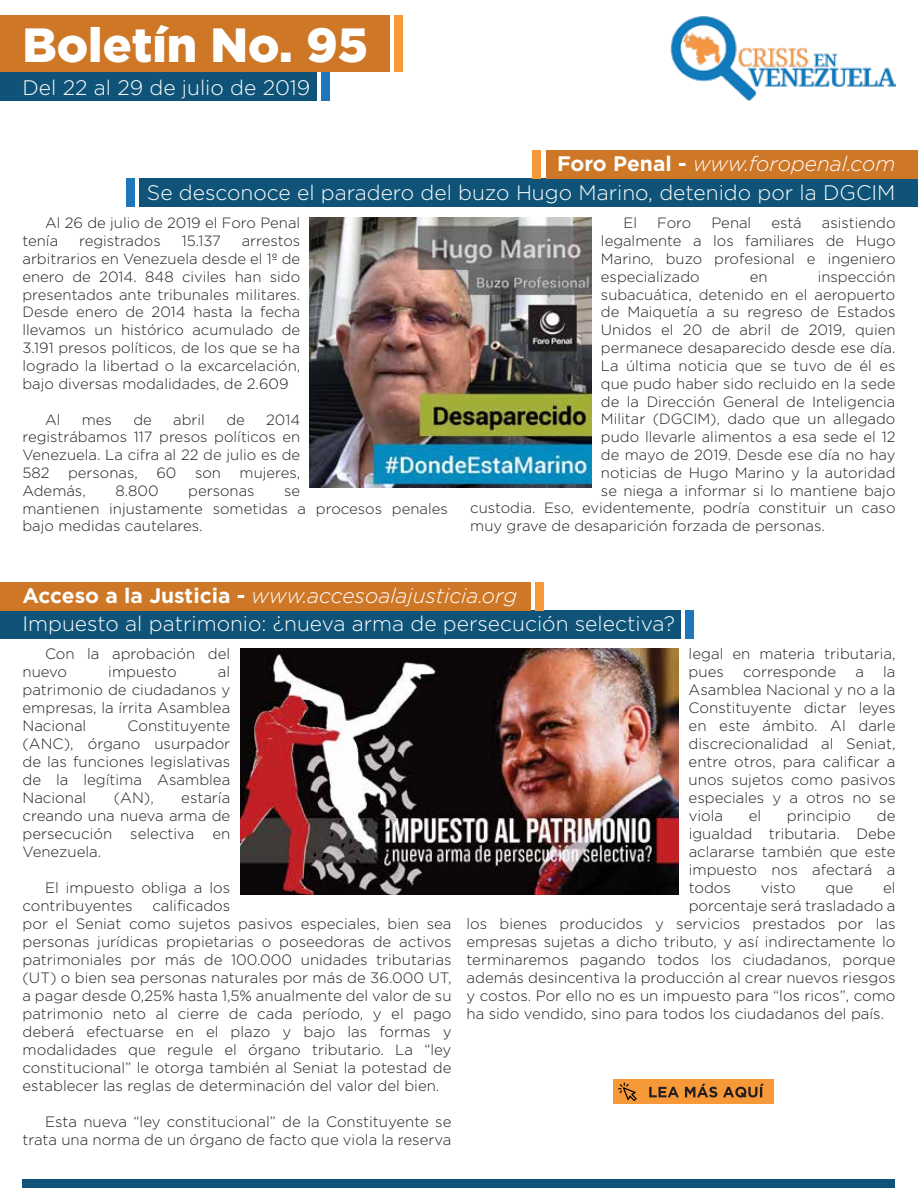
<style>
.page{position:relative;width:918px;height:1188px;background:#fff}
.page>*{position:absolute;margin:0;border:0;box-sizing:border-box;transform-origin:0 0}
.t1{font:900 48px "Gotham";color:#fff}
.t2{font:300 21px "Gotham";color:#fff}
.t3{font:italic 300 21px "Gotham";color:#fff}
.t4{font:300 15px/18px "Gotham";color:#231f20;text-align:justify}
.t5{font:300 14.85px/17.9px "Gotham";color:#231f20;text-align:justify}
.s1{font-weight:700;font-style:normal}
</style>
<div class="page">
<div style="left:0;top:15px;width:390px;height:57px;background:#ce7727"></div>
<div style="left:394px;top:15px;width:10px;height:57px;background:#f89939"></div>
<div style="left:0;top:72px;width:316px;height:28px;background:#0f5478"></div>
<div style="left:321px;top:72px;width:9px;height:28px;background:#1f77bb"></div>
<img style="left:670px;top:16px;width:225px;height:84px">
<div style="left:0;top:610px;width:681px;height:29px;background:#0f5478"></div>
<div style="left:686px;top:610px;width:8px;height:29px;background:#1f77bb"></div>
<div style="left:0;top:582px;width:531px;height:28px;background:#ce7727"></div>
<div style="left:536px;top:582px;width:8px;height:28px;background:#f89939"></div>
<img style="left:241px;top:648px;width:437px;height:246px">
<div style="left:614px;top:1080px;width:160px;height:24px;background:#f89939"></div>
<svg style="left:618px;top:1083px;width:19px;height:18px"></svg>
<svg style="left:649px;top:1087px;width:30px;height:10px"></svg>
<svg style="left:685px;top:1083px;width:32px;height:15px"></svg>
<svg style="left:723px;top:1083px;width:41px;height:15px"></svg>
<div style="left:140px;top:178px;width:778px;height:29px;background:#0f5478"></div>
<div style="left:126px;top:178px;width:9px;height:29px;background:#1f77bb"></div>
<div style="left:546px;top:150px;width:372px;height:28px;background:#ce7727"></div>
<div style="left:532px;top:150px;width:10px;height:28px;background:#f89939"></div>
<img style="left:309px;top:218px;width:283px;height:270px">
<div style="left:22px;top:1179px;width:874px;height:9px;background:#0f5478"></div>
<h1 class="t1" style="left:22px;top:17px;width:347px">Boletín No. 95</h1>
<h2 class="t2" style="left:22px;top:76px;width:289px">Del 22 al 29 de julio de 2019</h2>
<h2 class="t3" style="left:557px;top:152px;width:340px"><span class="s1">Foro Penal -</span> www.foropenal.com</h2>
<h2 class="t2" style="left:147px;top:181px;width:750px">Se desconoce el paradero del buzo Hugo Marino, detenido por la DGCIM</h2>
<p class="t5" style="left:23px;top:214px;width:279px;text-indent:22px">Al 26 de julio de 2019 el Foro Penal tenía</p>
<p class="t5" style="left:79px;top:232px;width:83px">registrados</p>
<p class="t5" style="left:182px;top:232px;width:41px">15.137</p>
<p class="t5" style="left:23px;top:232px;width:279px;text-indent:219px">arrestos arbitrarios en Venezuela desde el 1º de enero de 2014. 848 civiles han sido presentados ante tribunales militares.<br>Desde enero de 2014 hasta la fecha llevamos un histórico acumulado de 3.191 presos políticos, de los que se ha logrado la libertad o la excarcelación, bajo diversas modalidades, de 2.609</p>
<p class="t5" style="left:45px;top:410px;width:17px">Al</p>
<p class="t5" style="left:82px;top:410px;width:32px">mes</p>
<p class="t5" style="left:133px;top:410px;width:20px">de</p>
<p class="t5" style="left:173px;top:410px;width:33px">abril</p>
<p class="t5" style="left:226px;top:410px;width:20px">de</p>
<p class="t5" style="left:23px;top:410px;width:279px;text-indent:244px">2014 registrábamos 117 presos políticos en Venezuela. La cifra al 22 de julio es de 582</p>
<p class="t5" style="left:68px;top:464px;width:71px">personas,</p>
<p class="t5" style="left:156px;top:464px;width:66px">60 son</p>
<p class="t5" style="left:240px;top:464px;width:62px">mujeres,</p>
<p class="t5" style="left:23px;top:481px;width:65px">Además,</p>
<p class="t5" style="left:115px;top:481px;width:45px">8.800</p>
<p class="t5" style="left:188px;top:481px;width:68px">personas</p>
<p class="t5" style="left:23px;top:481px;width:427px;text-align:left;text-indent:262px">se<br>mantienen injustamente sometidas a procesos penales bajo medidas cautelares.</p>
<p class="t5" style="left:601px;top:214px;width:296px;text-indent:221px">asistiendo legalmente a los familiares de Hugo Marino, buzo profesional e ingeniero especializado</p>
<p class="t5" style="left:623px;top:214px;width:15px">El</p>
<p class="t5" style="left:657px;top:214px;width:36px">Foro</p>
<p class="t5" style="left:711px;top:214px;width:41px">Penal</p>
<p class="t5" style="left:771px;top:214px;width:32px">está</p>
<p class="t5" style="left:750px;top:267px;width:19px">en</p>
<p class="t5" style="left:818px;top:267px;width:79px">inspección</p>
<p class="t5" style="left:601px;top:285px;width:296px">subacuática, detenido en el aeropuerto</p>
<p class="t5" style="left:601px;top:303px;width:296px">de Maiquetía a su regreso de Estados</p>
<p class="t5" style="left:601px;top:321px;width:296px">Unidos el 20 de abril de 2019, quien</p>
<p class="t5" style="left:601px;top:339px;width:296px">permanece desaparecido desde ese día.</p>
<p class="t5" style="left:601px;top:357px;width:296px">La última noticia que se tuvo de él es</p>
<p class="t5" style="left:601px;top:374px;width:296px">que pudo haber sido recluido en la sede</p>
<p class="t5" style="left:601px;top:392px;width:296px">de la Dirección General de Inteligencia</p>
<p class="t5" style="left:601px;top:410px;width:296px">Militar (DGCIM), dado que un allegado</p>
<p class="t5" style="left:601px;top:428px;width:296px">pudo llevarle alimentos a esa sede el 12</p>
<p class="t5" style="left:601px;top:446px;width:296px">de mayo de 2019. Desde ese día no hay</p>
<p class="t5" style="left:601px;top:463px;width:296px">noticias de Hugo Marino y la autoridad</p>
<p class="t5" style="left:601px;top:481px;width:296px">se niega a informar si lo mantiene bajo</p>
<p class="t5" style="left:470px;top:499px;width:427px">custodia. Eso, evidentemente, podría constituir un caso</p>
<p class="t5" style="left:470px;top:517px;width:356px">muy grave de desaparición forzada de personas.</p>
<h2 class="t3" style="left:22px;top:584px;width:496px"><span class="s1">Acceso a la Justicia -</span> www.accesoalajusticia.org</h2>
<h2 class="t2" style="left:23px;top:613px;width:654px">Impuesto al patrimonio: ¿nueva arma de persecución selectiva?</h2>
<p class="t4" style="left:22px;top:644px;width:209px;text-indent:22px">Con la aprobación del nuevo</p>
<p class="t4" style="left:22px;top:662px;width:209px;text-indent:195px">al patrimonio de ciudadanos y empresas, la írrita Asamblea Nacional</p>
<p class="t4" style="left:108px;top:662px;width:70px">impuesto</p>
<p class="t4" style="left:22px;top:716px;width:209px;text-indent:105px">Constituyente (ANC), órgano usurpador de las funciones legislativas de la legítima Asamblea Nacional</p>
<p class="t4" style="left:22px;top:788px;width:209px;text-indent:159px">estaría creando una nueva arma de persecución selectiva en Venezuela.</p>
<p class="t4" style="left:22px;top:878px;width:209px;text-indent:22px">El impuesto obliga a los contribuyentes</p>
<p class="t4" style="left:114px;top:788px;width:42px">(AN),</p>
<p class="t4" style="left:22px;top:896px;width:431px;text-align:left;text-indent:130px">calificados<br>por el Seniat como sujetos pasivos especiales, bien sea personas jurídicas propietarias o poseedoras de activos patrimoniales por más de 100.000 unidades tributarias (UT) o bien sea personas naturales por más de 36.000 UT, a pagar desde 0,25% hasta 1,5% anualmente del valor de su patrimonio neto al cierre de cada período, y el pago deberá efectuarse en el plazo y bajo las formas y modalidades que regule el órgano tributario. La “ley constitucional” le otorga también al Seniat la potestad de establecer las reglas de determinación del valor del bien.</p>
<p class="t4" style="left:22px;top:1112px;width:431px;text-align:right">Esta nueva “ley constitucional” de la Constituyente se trata una norma de un órgano de facto que viola la reserva</p>
<p class="t4" style="left:689px;top:644px;width:208px">legal en materia tributaria, pues</p>
<p class="t4" style="left:689px;top:662px;width:208px;text-indent:194px">la Asamblea Nacional y no a la Constituyente dictar leyes en este ámbito. Al darle discrecionalidad al Seniat, entre otros, para calificar a unos sujetos como pasivos especiales y a otros no se viola</p>
<p class="t4" style="left:743px;top:662px;width:95px">corresponde</p>
<p class="t4" style="left:855px;top:662px;width:10px">a</p>
<p class="t4" style="left:689px;top:806px;width:208px;text-indent:188px">de igualdad tributaria. Debe aclararse también que este impuesto nos afectará a todos</p>
<p class="t4" style="left:749px;top:806px;width:14px">el</p>
<p class="t4" style="left:787px;top:806px;width:66px">principio</p>
<p class="t4" style="left:761px;top:878px;width:37px">visto</p>
<p class="t4" style="left:825px;top:878px;width:29px">que</p>
<p class="t4" style="left:883px;top:878px;width:14px">el</p>
<p class="t4" style="left:689px;top:896px;width:208px">porcentaje será trasladado a</p>
<p class="t4" style="left:467px;top:914px;width:431px">los bienes producidos y servicios prestados por las</p>
<p class="t4" style="left:467px;top:932px;width:430px">empresas sujetas a dicho tributo, y así indirectamente lo</p>
<p class="t4" style="left:467px;top:950px;width:430px">terminaremos pagando todos los ciudadanos, porque</p>
<p class="t4" style="left:467px;top:968px;width:431px">además desincentiva la producción al crear nuevos riesgos</p>
<p class="t4" style="left:467px;top:986px;width:431px">y costos. Por ello no es un impuesto para “los ricos”, como</p>
<p class="t4" style="left:467px;top:1004px;width:419px">ha sido vendido, sino para todos los ciudadanos del país.</p>
</div>
